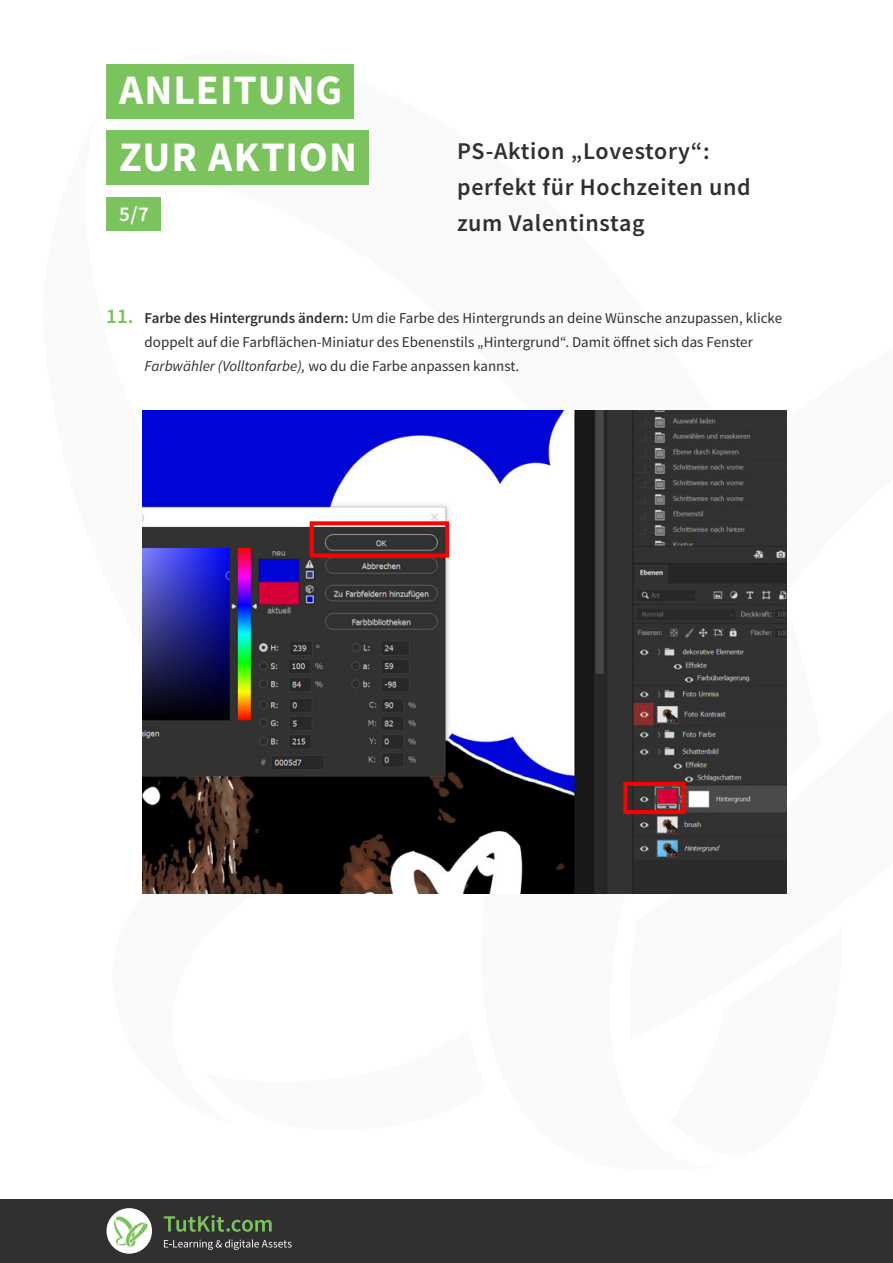
<style>
.page{position:relative;width:893px;height:1263px;background:#fff}
.page>*{position:absolute;margin:0;border:0;box-sizing:border-box;transform-origin:0 0}
.t1{font:700 42px/66.8px "Source Sans Pro";letter-spacing:.025em;color:#fff}
.t2{font:600 24px/36px "Source Sans Pro";letter-spacing:.03em;color:#312f30}
.t3{font:600 21px "Source Sans Pro";color:#fff}
.t4{font:15px/24px "Source Sans Pro";color:#312f30}
.s1{font-weight:600;font-size:21px;color:#7bc35c}
.s2{font-weight:600}
.s3{font-style:italic}
</style>
<div class="page">
<div style="left:106px;top:64px;width:248px;height:55px;background:#7bc35c"></div>
<div style="left:106px;top:131px;width:262px;height:54px;background:#7bc35c"></div>
<div style="left:106px;top:197px;width:55px;height:34px;background:#7bc35c"></div>
<div style="left:0;top:1199px;width:893px;height:64px;background:#312f30"></div>
<div style="left:106px;top:1208px;width:46px;height:46px;background:#fff;border-radius:50%"></div>
<svg style="left:114px;top:1216px;width:35px;height:30px"></svg>
<svg style="left:164px;top:1239px;width:128px;height:11px"></svg>
<svg style="left:164px;top:1215px;width:108px;height:17px"></svg>
<img style="left:142px;top:410px;width:645px;height:483px">
<h1 class="t1" style="left:119px;top:56px;width:239px">ANLEITUNG<br>ZUR AKTION</h1>
<h3 class="t3" style="left:119px;top:201px;width:32px">5/7</h3>
<h2 class="t2" style="left:457px;top:133px;width:295px">PS-Aktion „Lovestory“: perfekt für Hochzeiten und zum Valentinstag</h2>
<p class="t4" style="left:145px;top:306px;width:639px;text-indent:-38px"><span class="s1">11.</span> <span class="s2">Farbe des Hintergrunds ändern:</span> Um die Farbe des Hintergrunds an deine Wünsche anzupassen, klicke doppelt auf die Farbflächen-Miniatur des Ebenenstils „Hintergrund“. Damit öffnet sich das Fenster<br><span class="s3">Farbwähler (Volltonfarbe),</span> wo du die Farbe anpassen kannst.</p>
</div>
